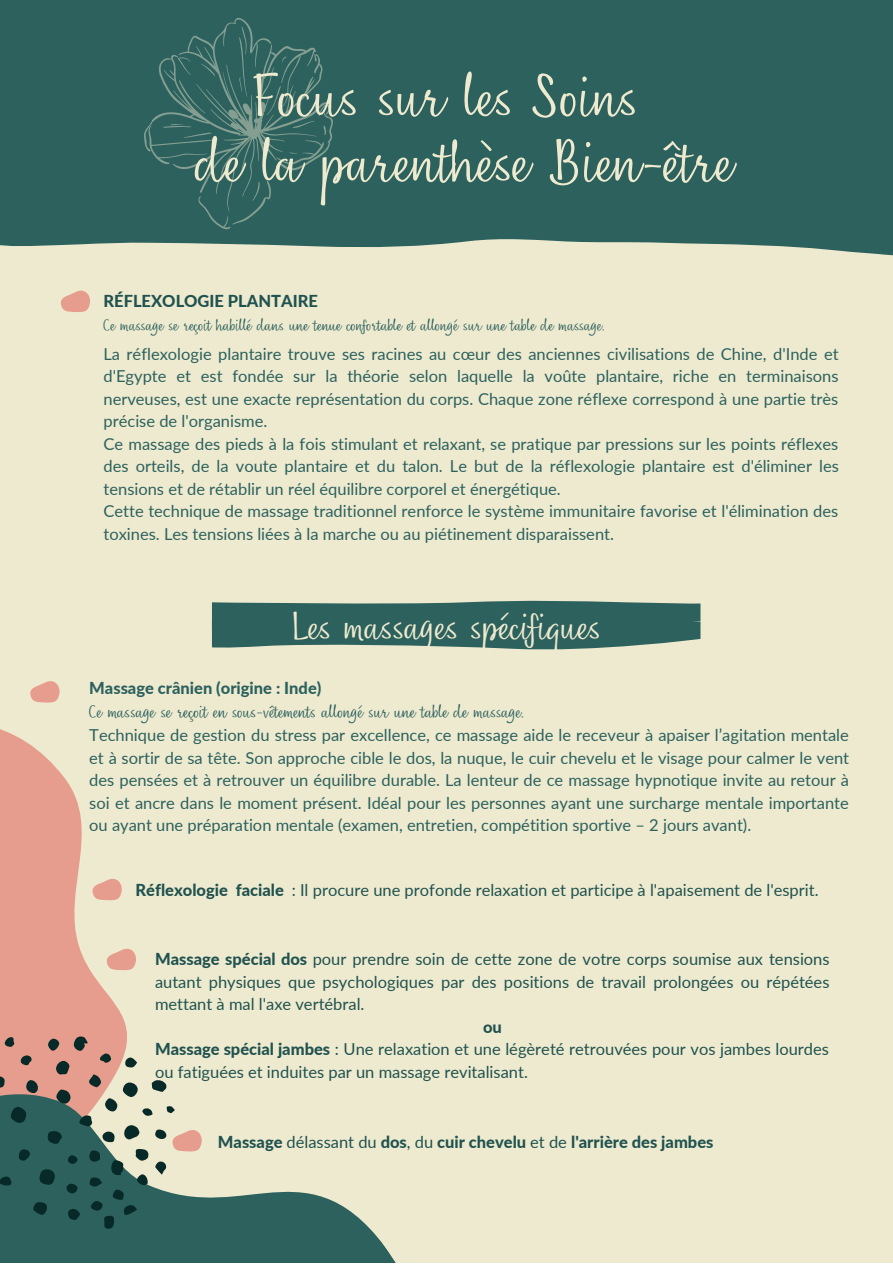
<style>
.page{position:relative;width:893px;height:1264px;background:#fff}
.page>*{position:absolute;margin:0;border:0;box-sizing:border-box;transform-origin:0 0}
.t1{font:55.2px/65.4px "Nefelibata Script";color:#eeeacf}
.t2{font:35.7px "Nefelibata Script";color:#eeeacf}
.t3{font:16.5px/22.5px "Lato";color:#2c615e;text-align:justify}
.t4{font:16.5px/22.5px "Lato";color:#20524f;text-align:justify}
.t5{font:800 16.5px "Lato";color:#20524f}
.t6{font:16.5px "Nefelibata Script";color:#2c615e}
.t7{font:800 16.5px "Lato";color:#2c615e}
.t8{font:15px "Nefelibata Script";color:#2c615e}
.s1{font-weight:800}
.s2{font-weight:400}
</style>
<div class="page">
<div style="left:0;top:0;width:892px;height:1262px;background:#eeeacf"></div>
<div style="left:0;top:0;width:892px;height:256px;background:#2c615e"></div>
<svg style="left:111px;top:0;width:258px;height:246px;background:#336662"></svg>
<svg style="left:0;top:729px;width:82px;height:218px;fill:#e69d8d"></svg>
<svg style="left:0;top:947px;width:395px;height:315px"></svg>
<svg style="left:39px;top:1169px;width:16px;height:15px"></svg>
<svg style="left:11px;top:1106px;width:16px;height:16px"></svg>
<svg style="left:123px;top:1124px;width:16px;height:15px"></svg>
<div style="left:123px;top:1082px;width:15px;height:15px;background:#072927;border-radius:50%"></div>
<svg style="left:56px;top:1089px;width:15px;height:14px"></svg>
<svg style="left:48px;top:1130px;width:14px;height:14px"></svg>
<svg style="left:56px;top:1060px;width:14px;height:15px"></svg>
<svg style="left:74px;top:1036px;width:14px;height:15px"></svg>
<svg style="left:33px;top:1202px;width:14px;height:12px"></svg>
<svg style="left:151px;top:1079px;width:15px;height:12px"></svg>
<svg style="left:105px;top:1098px;width:12px;height:13px"></svg>
<svg style="left:26px;top:1079px;width:12px;height:14px"></svg>
<svg style="left:102px;top:1131px;width:13px;height:11px"></svg>
<svg style="left:88px;top:1074px;width:13px;height:13px"></svg>
<svg style="left:78px;top:1114px;width:14px;height:12px"></svg>
<svg style="left:68px;top:1208px;width:12px;height:11px"></svg>
<svg style="left:48px;top:1038px;width:12px;height:12px"></svg>
<svg style="left:19px;top:1149px;width:11px;height:11px"></svg>
<svg style="left:0;top:1076px;width:5px;height:11px"></svg>
<svg style="left:0;top:1175px;width:12px;height:10px"></svg>
<svg style="left:125px;top:1057px;width:12px;height:11px"></svg>
<svg style="left:89px;top:1148px;width:59px;height:80px;background:#416a64"></svg>
<svg style="left:20px;top:1055px;width:12px;height:10px"></svg>
<svg style="left:66px;top:1183px;width:12px;height:10px"></svg>
<svg style="left:99px;top:1053px;width:12px;height:10px"></svg>
<svg style="left:5px;top:1037px;width:11px;height:9px"></svg>
<div style="left:68px;top:1155px;width:9px;height:8px;background:#072927;border-radius:4px"></div>
<svg style="left:142px;top:1108px;width:11px;height:8px"></svg>
<svg style="left:167px;top:1106px;width:8px;height:7px"></svg>
<svg style="left:60px;top:290px;width:31px;height:22px"></svg>
<svg style="left:154px;top:1124px;width:54px;height:50px"></svg>
<svg style="left:103px;top:947px;width:39px;height:33px"></svg>
<svg style="left:92px;top:878px;width:30px;height:23px"></svg>
<svg style="left:30px;top:681px;width:30px;height:22px"></svg>
<svg style="left:212px;top:600px;width:488px;height:50px;background:#44726c"></svg>
<h1 class="t1" style="left:196px;top:64px;width:539px;text-indent:58px">Focus sur les Soins<br>de la parenthèse Bien-être</h1>
<p class="t5" style="left:103px;top:290px;width:216px">RÉFLEXOLOGIE PLANTAIRE</p>
<p class="t8" style="left:104px;top:314px;width:503px">Ce massage se reçoit habillé dans une tenue confortable et allongé sur une table de massage.</p>
<p class="t3" style="left:103px;top:342px;width:736px;text-align:left">La réflexologie plantaire trouve ses racines au cœur des anciennes civilisations de Chine, d'Inde et d'Egypte et est fondée sur la théorie selon laquelle la voûte plantaire, riche en terminaisons nerveuses, est une exacte représentation du corps. Chaque zone réflexe correspond à une partie très précise de l'organisme.<br>Ce massage des pieds à la fois stimulant et relaxant, se pratique par pressions sur les points réflexes des orteils, de la voute plantaire et du talon. Le but de la réflexologie plantaire est d'éliminer les tensions et de rétablir un réel équilibre corporel et énergétique.<br>Cette technique de massage traditionnel renforce le système immunitaire favorise et l'élimination des toxines. Les tensions liées à la marche ou au piétinement disparaissent.</p>
<h2 class="t2" style="left:291px;top:600px;width:311px">Les massages spécifiques</h2>
<p class="t7" style="left:89px;top:677px;width:233px">Massage crânien (origine : Inde)</p>
<p class="t6" style="left:89px;top:699px;width:436px">Ce massage se reçoit en sous-vêtements allongé sur une table de massage.</p>
<p class="t3" style="left:89px;top:723px;width:761px">Technique de gestion du stress par excellence, ce massage aide le receveur à apaiser l’agitation mentale et à sortir de sa tête. Son approche cible le dos, la nuque, le cuir chevelu et le visage pour calmer le vent des pensées et à retrouver un équilibre durable. La lenteur de ce massage hypnotique invite au retour à soi et ancre dans le moment présent. Idéal pour les personnes ayant une surcharge mentale importante ou ayant une préparation mentale (examen, entretien, compétition sportive – 2 jours avant).</p>
<p class="t4" style="left:135px;top:878px;width:684px"><span class="s1">Réflexologie faciale</span> : Il procure une profonde relaxation et participe à l'apaisement de l'esprit.</p>
<p class="t4" style="left:155px;top:947px;width:676px"><span class="s1">Massage spécial dos</span> pour prendre soin de cette zone de votre corps soumise aux tensions autant physiques que psychologiques par des positions de travail prolongées ou répétées mettant à mal l'axe vertébral.</p>
<p class="t4" style="left:155px;top:1015px;width:675px;text-align:left;text-indent:328px"><span class="s1">ou<br>Massage spécial jambes</span> : Une relaxation et une légèreté retrouvées pour vos jambes lourdes ou fatiguées et induites par un massage revitalisant.</p>
<p class="t5" style="left:218px;top:1131px;width:497px">Massage <span class="s2">délassant du</span> dos<span class="s2">, du</span> cuir chevelu <span class="s2">et de</span> l'arrière des jambes</p>
</div>
